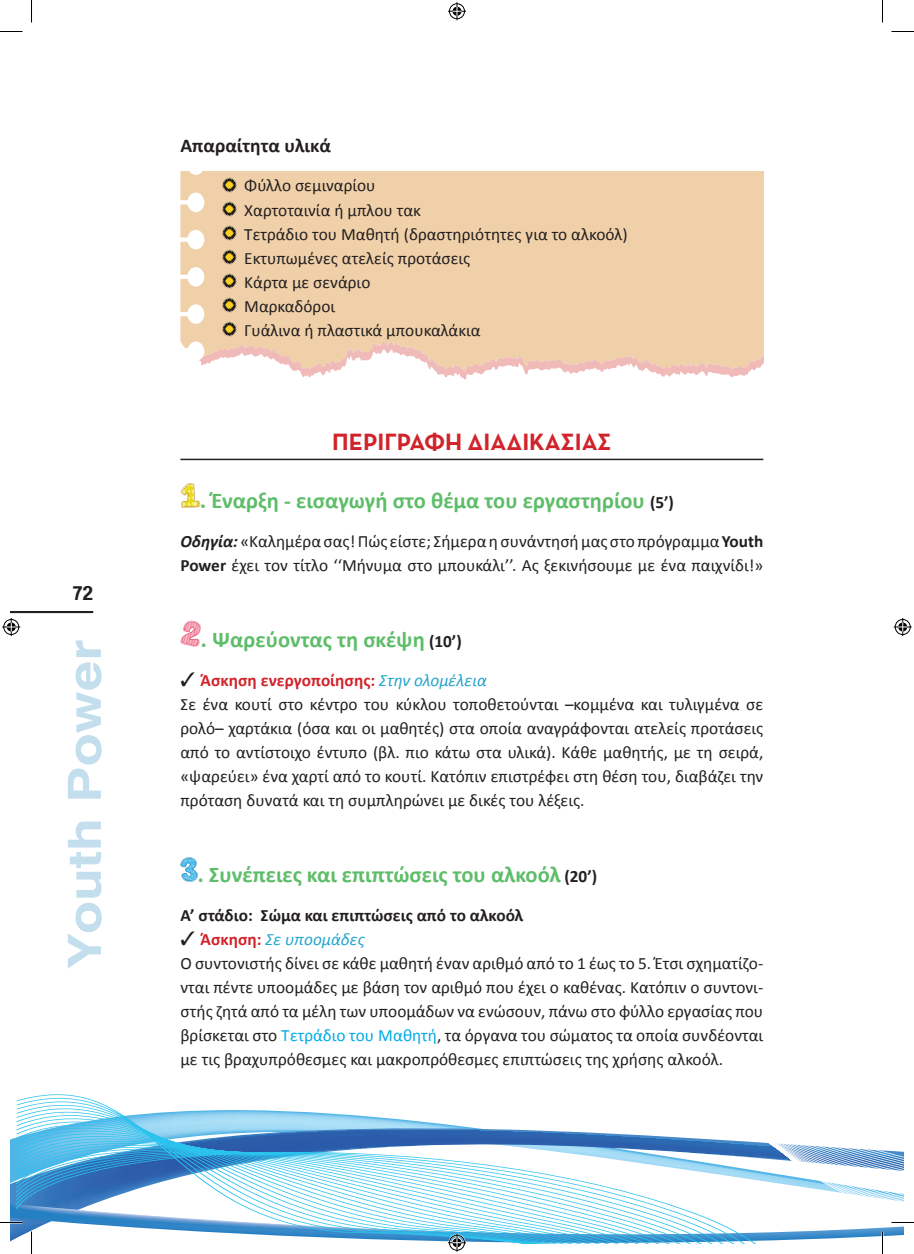
<style>
.page{position:relative;width:914px;height:1254px;background:#fff}
.page>*{position:absolute;margin:0;border:0;box-sizing:border-box;transform-origin:0 0}
.t1{font:45.3px "UB Helvetica Bold";color:#c3deed;scale:1.19 1}
.t2{font:700 24px "Neutraface Text";color:#d1232a}
.t3{font:700 22.5px "Calibri";color:#5ebd68}
.t4{font:700 19.95px "PF Paperback";color:#231f20}
.t5{font:700 19.5px "Calibri";color:#231f20}
.t6{font:17.25px/24px "Calibri";color:#231f20}
.t7{font:700 17.25px "Calibri";color:#231f20}
.s1{font-size:17.25px;color:#231f20}
.s2{font-weight:700;font-style:italic}
.s3{font-weight:700}
.s4{font-weight:700;color:#d1232a}
.s5{font-style:italic;color:#26a5cc}
.s6{color:#00abe7}
</style>
<div class="page">
<svg style="left:15px;top:1094px;width:888px;height:149px"></svg>
<hr style="left:10px;top:611px;width:83px;height:2px;background:#231f20">
<div style="left:180px;top:172px;width:583px;height:176px;background:#f0d0a8"></div>
<hr style="left:180px;top:459px;width:583px;height:1px;background:#231f20">
<svg style="left:222px;top:178px;width:14px;height:14px"></svg>
<svg style="left:222px;top:202px;width:14px;height:14px"></svg>
<svg style="left:222px;top:226px;width:14px;height:14px"></svg>
<svg style="left:222px;top:250px;width:14px;height:14px"></svg>
<svg style="left:222px;top:274px;width:14px;height:14px"></svg>
<svg style="left:222px;top:298px;width:14px;height:14px"></svg>
<svg style="left:198px;top:322px;width:565px;height:58px"></svg>
<svg style="left:180px;top:483px;width:20px;height:25px"></svg>
<svg style="left:180px;top:620px;width:21px;height:27px"></svg>
<svg style="left:180px;top:857px;width:18px;height:25px"></svg>
<hr style="left:0;top:1221px;width:22px;height:2px;background:#fff">
<hr style="left:891px;top:1221px;width:22px;height:2px;background:#fff">
<hr style="left:881px;top:1231px;width:2px;height:23px;background:#fff">
<svg style="left:0;top:31px;width:22px;height:1px"></svg>
<svg style="left:891px;top:31px;width:22px;height:1px"></svg>
<svg style="left:0;top:1222px;width:22px;height:1px"></svg>
<svg style="left:891px;top:1222px;width:22px;height:1px"></svg>
<svg style="left:31px;top:0;width:1px;height:22px"></svg>
<svg style="left:31px;top:1231px;width:1px;height:23px"></svg>
<svg style="left:882px;top:0;width:1px;height:22px"></svg>
<svg style="left:882px;top:1231px;width:1px;height:23px"></svg>
<svg style="left:448px;top:2px;width:18px;height:18px"></svg>
<svg style="left:448px;top:1233px;width:18px;height:18px"></svg>
<svg style="left:2px;top:618px;width:18px;height:18px"></svg>
<svg style="left:893px;top:618px;width:18px;height:18px"></svg>
<p class="t4" style="left:73px;top:580px;width:22px">72</p>
<h1 class="t1" style="left:57px;top:968px;width:277px;rotate:-90deg">Youth Power</h1>
<p class="t5" style="left:180px;top:133px;width:152px">Aπαραίτητα υλικά</p>
<p class="t6" style="left:244px;top:174px;width:385px">Φύλλο σεμιναρίου<br>Χαρτοταινία ή μπλου τακ<br>Τετράδιο του Μαθητή (δραστηριότητες για το αλκοόλ)<br>Εκτυπωμένες ατελείς προτάσεις<br>Κάρτα με σενάριο<br>Μαρκαδόροι<br>Γυάλινα ή πλαστικά μπουκαλάκια</p>
<h2 class="t2" style="left:332px;top:422px;width:281px">ΠΕΡΙΓΡΑΦΗ ΔΙΑΔΙΚΑΣΙΑΣ</h2>
<h3 class="t3" style="left:200px;top:486px;width:475px">. Έναρξη - εισαγωγή στο θέμα του εργαστηρίου <span class="s1">(5’)</span></h3>
<p class="t6" style="left:180px;top:529px;width:584px"><span class="s2">Οδηγία:</span> «Καλημέρα σας! Πώς είστε; Σήμερα η συνάντησή μας στο πρόγραμμα <span class="s3">Youth<br>Power</span> έχει τον τίτλο ‘‘Μήνυμα στο μπουκάλι’’. Ας ξεκινήσουμε με ένα παιχνίδι!»</p>
<h3 class="t3" style="left:201px;top:625px;width:262px">. Ψαρεύοντας τη σκέψη <span class="s1">(10’)</span></h3>
<p class="t6" style="left:180px;top:668px;width:584px">✓ <span class="s4">Άσκηση ενεργοποίησης:</span> <span class="s5">Στην ολομέλεια<br></span>Σε ένα κουτί στο κέντρο του κύκλου τοποθετούνται –κομμένα και τυλιγμένα σε ρολό– χαρτάκια (όσα και οι μαθητές) στα οποία αναγράφονται ατελείς προτάσεις από το αντίστοιχο έντυπο (βλ. πιο κάτω στα υλικά). Κάθε μαθητής, με τη σειρά, «ψαρεύει» ένα χαρτί από το κουτί. Κατόπιν επιστρέφει στη θέση του, διαβάζει την πρόταση δυνατά και τη συμπληρώνει με δικές του λέξεις.</p>
<h3 class="t3" style="left:198px;top:860px;width:401px">. Συνέπειες και επιπτώσεις του αλκοόλ <span class="s1">(20’)</span></h3>
<p class="t7" style="left:180px;top:904px;width:344px">Α’ στάδιο: Σώμα και επιπτώσεις από το αλκοόλ</p>
<p class="t6" style="left:180px;top:927px;width:584px">✓ <span class="s4">Άσκηση:</span> <span class="s5">Σε υποομάδες<br></span>Ο συντονιστής δίνει σε κάθε μαθητή έναν αριθμό από το 1 έως το 5. Έτσι σχηματίζο&shy;νται πέντε υποομάδες με βάση τον αριθμό που έχει ο καθένας. Κατόπιν ο συντονι&shy;στής ζητά από τα μέλη των υποομάδων να ενώσουν, πάνω στο φύλλο εργασίας που βρίσκεται στο <span class="s6">τετράδιο του μ αθητή</span>, τα όργανα του σώματος τα οποία συνδέονται με τις βραχυπρόθεσμες και μακροπρόθεσμες επιπτώσεις της χρήσης αλκοόλ.</p>
</div>
